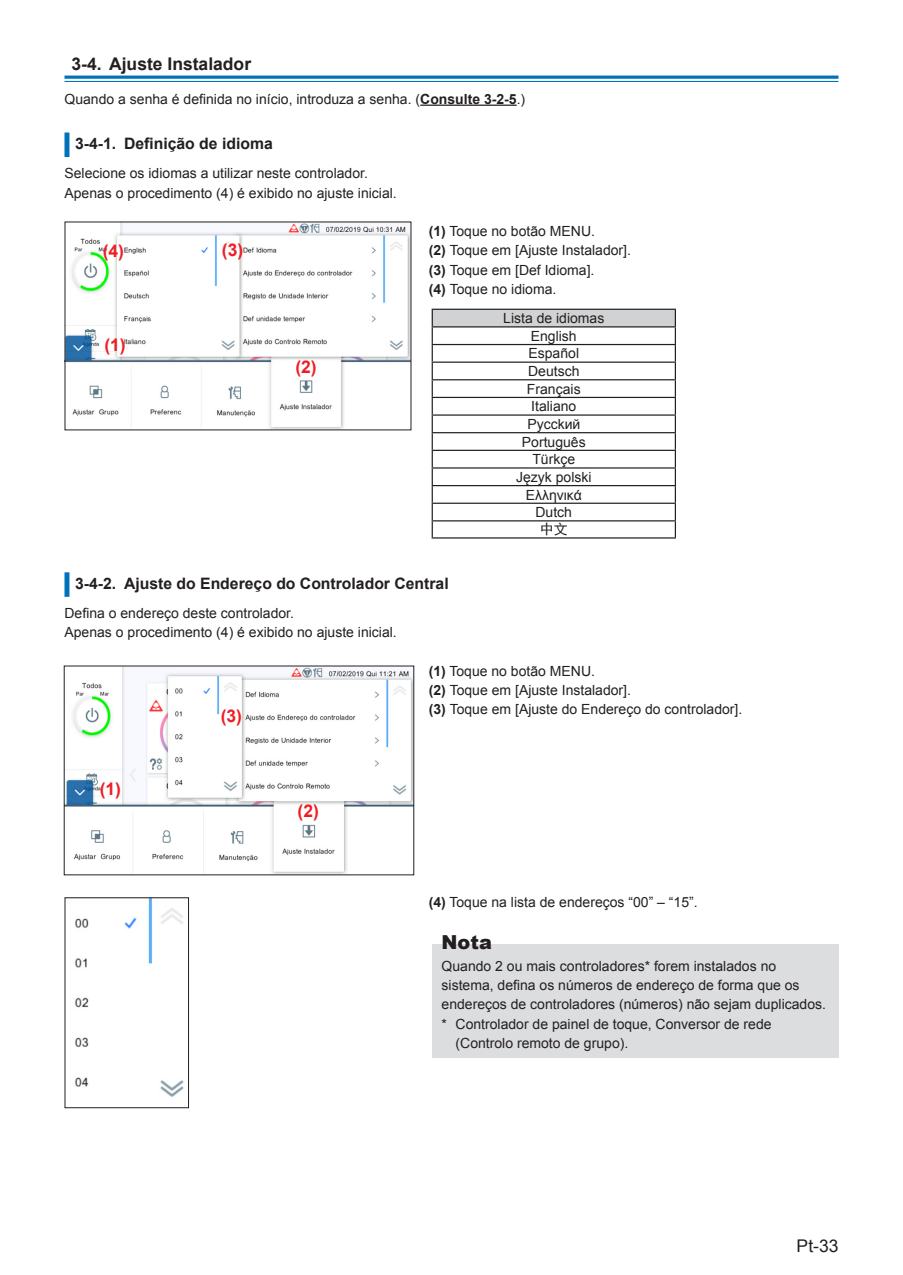
<style>
.page{position:relative;width:903px;height:1275px;background:#fff}
.page>*{position:absolute;margin:0;border:0;box-sizing:border-box;transform-origin:0 0}
.t1{font:900 19.25px "Arial";color:#231f20}
.t2{font:700 17.5px "Arial";color:#ee1d23}
.t3{font:700 17.5px "Arial";color:#231f20}
.t4{font:17.5px "Arial";color:#231f20}
.t5{font:700 15.75px "Arial";color:#231f20}
.t6{font:14px/17.7px "Arial";color:#231f20}
.t7{font:14px "Sim Hei";color:#231f20}
.s1{font-weight:700}
</style>
<div class="page">
<hr style="left:64px;top:76px;width:774px;height:3px;background:#0072bc">
<hr style="left:64px;top:81px;width:774px;height:1px;background:#0072bc">
<hr style="left:420px;top:105px;width:97px;height:1px;background:#231f20">
<div style="left:64px;top:133px;width:5px;height:24px;background:#0072bc"></div>
<div style="left:64px;top:572px;width:5px;height:25px;background:#0072bc"></div>
<div style="left:432px;top:309px;width:243px;height:18px;background:#d1d2d4"></div>
<hr style="left:432px;top:309px;width:244px;height:1px;background:#231f20">
<hr style="left:432px;top:326px;width:244px;height:1px;background:#231f20">
<hr style="left:432px;top:344px;width:244px;height:1px;background:#231f20">
<hr style="left:432px;top:362px;width:244px;height:1px;background:#231f20">
<hr style="left:432px;top:379px;width:244px;height:1px;background:#231f20">
<hr style="left:432px;top:397px;width:244px;height:1px;background:#231f20">
<hr style="left:432px;top:414px;width:244px;height:2px;background:#231f20">
<hr style="left:432px;top:432px;width:244px;height:1px;background:#231f20">
<hr style="left:432px;top:450px;width:244px;height:1px;background:#231f20">
<hr style="left:432px;top:467px;width:244px;height:2px;background:#231f20">
<hr style="left:432px;top:485px;width:244px;height:1px;background:#231f20">
<hr style="left:432px;top:503px;width:244px;height:1px;background:#231f20">
<hr style="left:432px;top:520px;width:244px;height:1px;background:#231f20">
<svg style="left:432px;top:310px;width:1px;height:227px"></svg>
<svg style="left:675px;top:310px;width:1px;height:227px"></svg>
<hr style="left:432px;top:537px;width:244px;height:2px;background:#231f20">
<div style="left:432px;top:944px;width:406px;height:114px;background:#dcdddf"></div>
<img style="left:66px;top:223px;width:343px;height:205px">
<img style="left:66px;top:667px;width:346px;height:206px">
<img style="left:75px;top:899px;width:109px;height:198px">
<div style="left:64px;top:897px;width:125px;height:211px;border:1px solid #231f20"></div>
<p class="t3" style="left:71px;top:52px;width:181px">3-4. Ajuste Instalador</p>
<p class="t6" style="left:64px;top:90px;width:462px">Quando a senha é definida no início, introduza a senha. (<span class="s1">Consulte 3-2-5</span>.)</p>
<p class="t5" style="left:75px;top:133px;width:199px">3-4-1. Definição de idioma</p>
<p class="t6" style="left:64px;top:164px;width:334px;line-height:19.2px">Selecione os idiomas a utilizar neste controlador.<br>Apenas o procedimento (4) é exibido no ajuste inicial.</p>
<p class="t6" style="left:429px;top:222px;width:204px;line-height:19.2px"><span class="s1">(1)</span> Toque no botão MENU.<br><span class="s1">(2)</span> Toque em [Ajuste Instalador]. <span class="s1">(3)</span> Toque em [Def Idioma].<br><span class="s1">(4)</span> Toque no idioma.</p>
<p class="t6" style="left:503px;top:310px;width:103px;text-align:center">Lista de idiomas<br>English<br>Español<br>Deutsch<br>Français<br>Italiano<br>Pycckий<br>Português<br>Türkçe<br>Język polski<br>Ελληνικά<br>Dutch</p>
<p class="t7" style="left:540px;top:522px;width:29px">中文</p>
<p class="t2" style="left:103px;top:239px;width:23px">(4)</p>
<p class="t2" style="left:222px;top:238px;width:23px">(3)</p>
<p class="t2" style="left:104px;top:333px;width:23px">(1)</p>
<p class="t2" style="left:295px;top:355px;width:23px">(2)</p>
<p class="t5" style="left:75px;top:573px;width:375px">3-4-2. Ajuste do Endereço do Controlador Central</p>
<p class="t6" style="left:64px;top:604px;width:334px;line-height:19.2px">Defina o endereço deste controlador.<br>Apenas o procedimento (4) é exibido no ajuste inicial.</p>
<p class="t6" style="left:429px;top:661px;width:315px;line-height:19.2px"><span class="s1">(1)</span> Toque no botão MENU.<br><span class="s1">(2)</span> Toque em [Ajuste Instalador].<br><span class="s1">(3)</span> Toque em [Ajuste do Endereço do controlador].</p>
<p class="t2" style="left:221px;top:704px;width:23px">(3)</p>
<p class="t2" style="left:100px;top:777px;width:23px">(1)</p>
<p class="t2" style="left:298px;top:799px;width:23px">(2)</p>
<p class="t6" style="left:429px;top:893px;width:270px"><span class="s1">(4)</span> Toque na lista de endereços “00” – “15”.</p>
<h1 class="t1" style="left:441px;top:928px;width:52px">Nota</h1>
<p class="t6" style="left:441px;top:957px;width:336px">Quando 2 ou mais controladores* forem instalados no</p>
<p class="t6" style="left:441px;top:976px;width:359px">sistema, defina os números de endereço de forma que os</p>
<p class="t6" style="left:441px;top:996px;width:386px">endereços de controladores (números) não sejam duplicados.</p>
<p class="t6" style="left:441px;top:1015px;width:331px">* Controlador de painel de toque, Conversor de rede</p>
<p class="t6" style="left:455px;top:1034px;width:174px">(Controlo remoto de grupo).</p>
<p class="t4" style="left:797px;top:1235px;width:43px">Pt-33</p>
</div>
